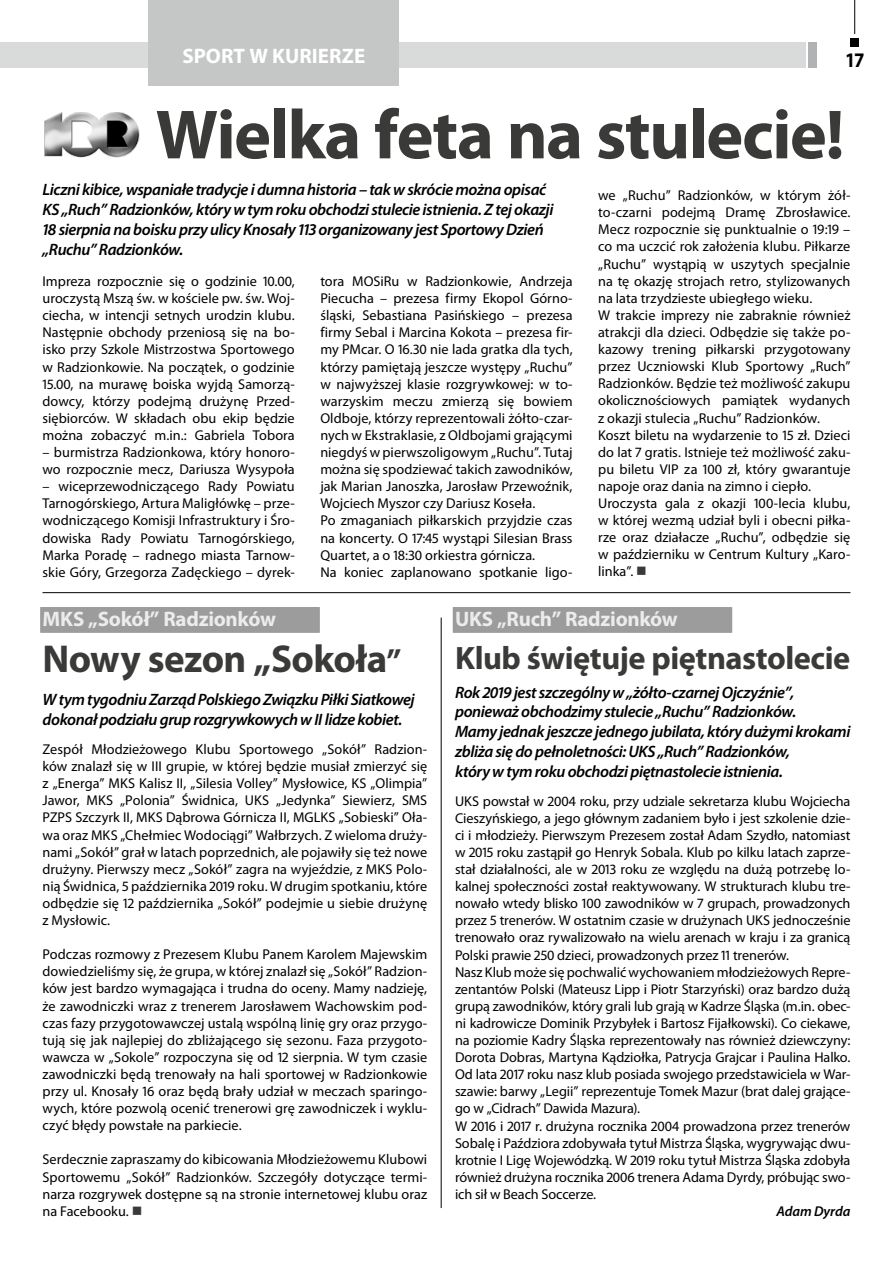
<style>
.page{position:relative;width:893px;height:1263px;background:#fff}
.page>*{position:absolute;margin:0;border:0;box-sizing:border-box;transform-origin:0 0}
.t1{font:700 70.2px "Myriad Pro";letter-spacing:-.02em;color:#3a3a39}
.t2{font:700 39px "Myriad Pro";letter-spacing:-.015em;color:#3a3a39}
.t3{font:700 32.55px "Myriad Pro";letter-spacing:-.015em;color:#3a3a39}
.t4{font:700 21px "Myriad Pro";letter-spacing:-.015em;color:#ececec}
.t5{font:700 21px "Myriad Pro";color:#fff}
.t6{font:700 20.85px "Myriad Pro";color:#000;scale:.9 1}
.t7{font:italic 600 16.5px/19.8px "Myriad Pro";letter-spacing:-.025em;color:#000}
.t8{font:14.25px/17.1px "Myriad Pro";color:#000;text-align:justify}
.t9{font:italic 600 14.25px "Myriad Pro";letter-spacing:-.005em;color:#000}
.s1{color:#3a3a39}
.s2{font-size:33px}
</style>
<div class="page">
<div style="left:0;top:43px;width:806px;height:25px;background:#d9dada"></div>
<hr style="left:854px;top:0;width:1px;height:34px;background:#000">
<div style="left:850px;top:38px;width:9px;height:9px;background:#000"></div>
<div style="left:808px;top:43px;width:8px;height:25px;background:#b1b2b3"></div>
<div style="left:149px;top:0;width:250px;height:85px;background:#c5c6c6"></div>
<img style="left:44px;top:76px;width:108px;height:82px">
<hr style="left:43px;top:592px;width:807px;height:1px;background:#000">
<hr style="left:441px;top:618px;width:1px;height:590px;background:#000">
<div style="left:453px;top:607px;width:279px;height:26px;background:#9c9c9d"></div>
<div style="left:40px;top:607px;width:280px;height:26px;background:#9c9c9d"></div>
<h3 class="t5" style="left:183px;top:42px;width:172px">SPORT W KU RIERZE</h3>
<h3 class="t6" style="left:845px;top:46px;width:23px">17</h3>
<h1 class="t1" style="left:156px;top:89px;width:690px">Wielka feta na stulecie!</h1>
<p class="t7" style="left:43px;top:180px;width:512px">Liczni kibice, wspaniałe tradycje i dumna historia – tak w skrócie można opisać KS „Ruch” Radzionków, który w tym roku obchodzi stulecie istnienia. Z tej okazji 18 sierpnia na boisku przy ulicy Knosały 113 organizowany jest Sportowy Dzień „Ruchu” Radzionków.</p>
<p class="t8" style="left:320px;top:272px;width:254px;text-align:left">tora MOSiRu w Radzionkowie, Andrzeja Piecucha – prezesa firmy Ekopol Górno&shy;śląski, Sebastiana Pasińskiego – prezesa firmy Sebal i Marcina Kokota – prezesa fir&shy;my PMcar. O 16.30 nie lada gratka dla tych, którzy pamiętają jeszcze występy „Ruchu” w najwyższej klasie rozgrywkowej: w to&shy;warzyskim meczu zmierzą się bowiem Oldboje, którzy reprezentowali żółto-czar&shy;nych w Ekstraklasie, z Oldbojami grającymi niegdyś w pierwszoligowym „Ruchu”. Tutaj można się spodziewać takich zawodników, jak Marian Janoszka, Jarosław Przewoźnik, Wojciech Myszor czy Dariusz Koseła.<br>Po zmaganiach piłkarskich przyjdzie czas na koncerty. O 17:45 wystąpi Silesian Brass Quartet, a o 18:30 orkiestra górnicza.<br>Na koniec zaplanowano spotkanie ligo-</p>
<p class="t8" style="left:598px;top:187px;width:254px;text-align:left">we „Ruchu” Radzionków, w którym żół&shy;to-czarni podejmą Dramę Zbrosławice.<br>Mecz rozpocznie się punktualnie o 19:19 – co ma uczcić rok założenia klubu. Piłkarze „Ruchu” wystąpią w uszytych specjalnie na tę okazję strojach retro, stylizowanych na lata trzydzieste ubiegłego wieku.<br>W trakcie imprezy nie zabraknie również atrakcji dla dzieci. Odbędzie się także po&shy;kazowy trening piłkarski przygotowany przez Uczniowski Klub Sportowy „Ruch” Radzionków. Będzie też możliwość zakupu okolicznościowych pamiątek wydanych z okazji stulecia „Ruchu” Radzionków.<br>Koszt biletu na wydarzenie to 15 zł. Dzieci do lat 7 gratis. Istnieje też możliwość zaku&shy;pu biletu VIP za 100 zł, który gwarantuje napoje oraz dania na zimno i ciepło.<br>Uroczysta gala z okazji 100-lecia klubu, w której wezmą udział byli i obecni piłka&shy;rze oraz działacze „Ruchu”, odbędzie się w październiku w Centrum Kultury „Karo&shy;linka”. <span class="s1">■</span></p>
<p class="t8" style="left:43px;top:272px;width:254px">Impreza rozpocznie się o godzinie 10.00, uroczystą Mszą św. w kościele pw. św. Woj&shy;ciecha, w intencji setnych urodzin klubu.<br>Następnie obchody przeniosą się na bo&shy;isko przy Szkole Mistrzostwa Sportowego w Radzionkowie. Na początek, o godzinie 15.00, na murawę boiska wyjdą Samorzą&shy;dowcy, którzy podejmą drużynę Przed&shy;siębiorców. W składach obu ekip będzie można zobaczyć m.in.: Gabriela Tobora</p>
<p class="t8" style="left:43px;top:443px;width:254px">– burmistrza Radzionkowa, który honoro&shy;wo rozpocznie mecz, Dariusza Wysypoła</p>
<p class="t8" style="left:43px;top:478px;width:254px">– wiceprzewodniczącego Rady Powiatu Tarnogórskiego, Artura Maligłówkę – prze&shy;wodniczącego Komisji Infrastruktury i Śro&shy;dowiska Rady Powiatu Tarnogórskiego, Marka Poradę – radnego miasta Tarnow&shy;skie Góry, Grzegorza Zadęckiego – dyrek-</p>
<h3 class="t4" style="left:43px;top:605px;width:235px">MKS „Sokół” Radzionków</h3>
<h3 class="t4" style="left:455px;top:605px;width:224px">UKS „Ruch” Radzionków</h3>
<h2 class="t2" style="left:43px;top:633px;width:360px">Nowy sezon „Sokoła<span class="s2">”</span></h2>
<p class="t7" style="left:43px;top:689px;width:374px">W tym tygodniu Zarząd Polskiego Związku Piłki Siatkowej dokonał podziału grup rozgrywkowych w II lidze kobiet.</p>
<p class="t8" style="left:43px;top:740px;width:386px">Zespół Młodzieżowego Klubu Sportowego „Sokół” Radzion&shy;ków znalazł się w III grupie, w której będzie musiał zmierzyć się z „Energa” MKS Kalisz II, „Silesia Volley” Mysłowice, KS „Olimpia” Jawor, MKS „Polonia” Świdnica, UKS „Jedynka” Siewierz, SMS PZPS Szczyrk II, MKS Dąbrowa Górnicza II, MGLKS „Sobieski” Oła&shy;wa oraz MKS „Chełmiec Wodociągi” Wałbrzych. Z wieloma druży&shy;nami „Sokół” grał w latach poprzednich, ale pojawiły się też nowe drużyny. Pierwszy mecz „Sokół” zagra na wyjeździe, z MKS Polo&shy;nią Świdnica, 5 października 2019 roku. W drugim spotkaniu, które odbędzie się 12 października „Sokół” podejmie u siebie drużynę z Mysłowic.</p>
<p class="t8" style="left:43px;top:946px;width:386px">Podczas rozmowy z Prezesem Klubu Panem Karolem Majewskim dowiedzieliśmy się, że grupa, w której znalazł się „Sokół” Radzion&shy;ków jest bardzo wymagająca i trudna do oceny. Mamy nadzieję, że zawodniczki wraz z trenerem Jarosławem Wachowskim pod&shy;czas fazy przygotowawczej ustalą wspólną linię gry oraz przygo&shy;tują się jak najlepiej do zbliżającego się sezonu. Faza przygoto&shy;wawcza w „Sokole” rozpoczyna się od 12 sierpnia. W tym czasie zawodniczki będą trenowały na hali sportowej w Radzionkowie przy ul. Knosały 16 oraz będą brały udział w meczach sparingo&shy;wych, które pozwolą ocenić trenerowi grę zawodniczek i wyklu&shy;czyć błędy powstałe na parkiecie.</p>
<p class="t8" style="left:43px;top:1151px;width:386px">Serdecznie zapraszamy do kibicowania Młodzieżowemu Klubowi Sportowemu „Sokół” Radzionków. Szczegóły dotyczące termi&shy;narza rozgrywek dostępne są na stronie internetowej klubu oraz na Facebooku. <span class="s1">■</span></p>
<h3 class="t3" style="left:455px;top:637px;width:397px">Klub świętuje piętnastolecie</h3>
<p class="t7" style="left:455px;top:682px;width:397px">Rok 2019 jest szczególny w „żółto-czarnej Ojczyźnie”, ponieważ obchodzimy stulecie „Ruchu” Radzionków.<br>Mamy jednak jeszcze jednego jubilata, który dużymi krokami zbliża się do pełnoletności: UKS „Ruch” Radzionków,<br>który w tym roku obchodzi piętnastolecie istnienia.</p>
<p class="t8" style="left:455px;top:792px;width:397px;text-align:left">UKS powstał w 2004 roku, przy udziale sekretarza klubu Wojciecha Cieszyńskiego, a jego głównym zadaniem było i jest szkolenie dzie&shy;ci i młodzieży. Pierwszym Prezesem został Adam Szydło, natomiast w 2015 roku zastąpił go Henryk Sobala. Klub po kilku latach zaprze&shy;stał działalności, ale w 2013 roku ze względu na dużą potrzebę lo&shy;kalnej społeczności został reaktywowany. W strukturach klubu tre&shy;nowało wtedy blisko 100 zawodników w 7 grupach, prowadzonych przez 5 trenerów. W ostatnim czasie w drużynach UKS jednocześnie trenowało oraz rywalizowało na wielu arenach w kraju i za granicą Polski prawie 250 dzieci, prowadzonych przez 11 trenerów.<br>Nasz Klub może się pochwalić wychowaniem młodzieżowych Repre&shy;zentantów Polski (Mateusz Lipp i Piotr Starzyński) oraz bardzo dużą grupą zawodników, który grali lub grają w Kadrze Śląska (m.in. obec&shy;ni kadrowicze Dominik Przybyłek i Bartosz Fijałkowski). Co ciekawe, na poziomie Kadry Śląska reprezentowały nas również dziewczyny:<br>Dorota Dobras, Martyna Kądziołka, Patrycja Grajcar i Paulina Halko.<br>Od lata 2017 roku nasz klub posiada swojego przedstawiciela w War&shy;szawie: barwy „Legii” reprezentuje Tomek Mazur (brat dalej grające&shy;go w „Cidrach” Dawida Mazura).<br>W 2016 i 2017 r. drużyna rocznika 2004 prowadzona przez trenerów Sobalę i Paździora zdobywała tytuł Mistrza Śląska, wygrywając dwu&shy;krotnie I Ligę Wojewódzką. W 2019 roku tytuł Mistrza Śląska zdobyła również drużyna rocznika 2006 trenera Adama Dyrdy, próbując swo&shy;ich sił w Beach Soccerze.</p>
<p class="t9" style="left:776px;top:1202px;width:76px">Adam Dyrda</p>
</div>
